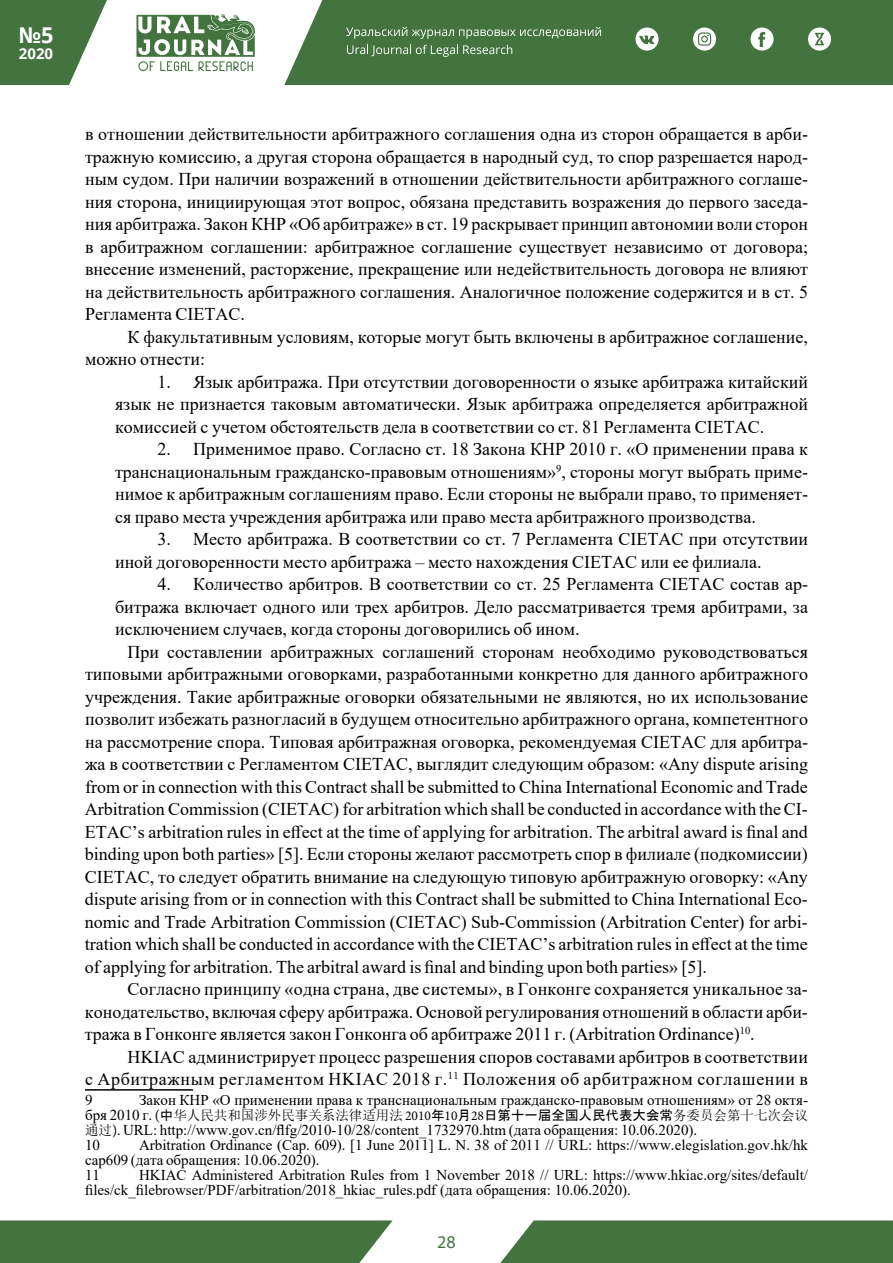
<style>
.page{position:relative;width:893px;height:1263px;background:#fff}
.page>*{position:absolute;margin:0;border:0;box-sizing:border-box;transform-origin:0 0}
.t1{font:700 21.75px "Open Sans";color:#fff}
.t2{font:18px/22.5px "Times New Roman";color:#000;text-align:justify}
.t3{font:18px "Myriad Pro";color:#43733f}
.t4{font:15px/15px "Times New Roman";color:#000}
.t5{font:700 15px "Open Sans";color:#fff}
.t6{font:13.5px "Sim Sun";color:#000}
.s1{font-family:"Times New Roman";font-size:15px}
.s2{font-family:"Minion Pro";font-size:15px}
.s3{font-family:"MS Gothic"}
.s4{font-family:"Minion Pro"}
.s5{font-family:"Sim Sun";font-size:13.5px}
</style>
<div class="page">
<svg style="left:0;top:0;width:107px;height:85px"></svg>
<div style="left:284px;top:0;width:609px;height:85px;background:#43733f"></div>
<svg style="left:136px;top:14px;width:119px;height:57px"></svg>
<svg style="left:346px;top:27px;width:255px;height:12px;background:#668d63"></svg>
<svg style="left:347px;top:45px;width:165px;height:12px;background:#658c62"></svg>
<svg style="left:635px;top:28px;width:24px;height:23px"></svg>
<svg style="left:750px;top:28px;width:24px;height:23px"></svg>
<svg style="left:808px;top:28px;width:23px;height:23px"></svg>
<svg style="left:693px;top:28px;width:23px;height:23px"></svg>
<div style="left:0;top:1220px;width:393px;height:43px;background:#43733f"></div>
<div style="left:500px;top:1220px;width:393px;height:43px;background:#43733f"></div>
<hr style="left:85px;top:1089px;width:108px;height:1px;background:#000">
<p class="t1" style="left:19px;top:20px;width:36px">№5</p>
<p class="t5" style="left:19px;top:43px;width:36px">2020</p>
<p class="t2" style="left:85px;top:122px;width:724px">в отношении действительности арбитражного соглашения одна из сторон обращается в арби&shy;тражную комиссию, а другая сторона обращается в народный суд, то спор разрешается народ&shy;ным судом. При наличии возражений в отношении действительности арбитражного соглаше&shy;ния сторона, инициирующая этот вопрос, обязана представить возражения до первого заседа&shy;ния арбитража. Закон КНР «Об арбитраже» в ст. 19 раскрывает принцип автономии воли сторон в арбитражном соглашении: арбитражное соглашение существует независимо от договора; внесение изменений, расторжение, прекращение или недействительность договора не влияют на действительность арбитражного соглашения. Аналогичное положение содержится и в ст. 5<br>Регламента CIETAC.</p>
<p class="t2" style="left:85px;top:325px;width:724px;text-indent:43px">К факультативным условиям, которые могут быть включены в арбитражное соглашение, можно отнести:</p>
<p class="t2" style="left:115px;top:370px;width:694px;text-indent:43px">1. Язык арбитража. При отсутствии договоренности о языке арбитража китайский язык не признается таковым автоматически. Язык арбитража определяется арбитражной комиссией с учетом обстоятельств дела в соответствии со ст. 81 Регламента CIETAC.</p>
<p class="t2" style="left:115px;top:437px;width:694px;text-indent:43px">2. Применимое право. Согласно ст. 18 Закона КНР 2010 г. «О применении права к транснациональным гражданско-правовым отношениям»<sup>9</sup>, стороны могут выбрать приме&shy;нимое к арбитражным соглашениям право. Если стороны не выбрали право, то применяет&shy;ся право места учреждения арбитража или право места арбитражного производства.</p>
<p class="t2" style="left:115px;top:527px;width:694px;text-indent:43px">3. Место арбитража. В соответствии со ст. 7 Регламента CIETAC при отсутствии иной договоренности место арбитража – место нахождения CIETAC или ее филиала.</p>
<p class="t2" style="left:115px;top:572px;width:694px;text-indent:43px">4. Количество арбитров. В соответствии со ст. 25 Регламента CIETAC состав ар&shy;битража включает одного или трех арбитров. Дело рассматривается тремя арбитрами, за исключением случаев, когда стороны договорились об ином.</p>
<p class="t2" style="left:85px;top:640px;width:725px;text-indent:43px">При составлении арбитражных соглашений сторонам необходимо руководствоваться типовыми арбитражными оговорками, разработанными конкретно для данного арбитражного учреждения. Такие арбитражные оговорки обязательными не являются, но их использование позволит избежать разногласий в будущем относительно арбитражного органа, компетентного на рассмотрение спора. Типовая арбитражная оговорка, рекомендуемая CIETAC для арбитра&shy;жа в соответствии с Регламентом CIETAC, выглядит следующим образом: «Any dispute arising from or in connection with this Contract shall be submitted to China International Economic and Trade Arbitration Commission (CIETAC) for arbitration which shall be conducted in accordance with the CI-ETAC’s arbitration rules in effect at the time of applying for arbitration. The arbitral award is final and binding upon both parties» [5]. Если стороны желают рассмотреть спор в филиале (подкомиссии)<br>CIETAC, то следует обратить внимание на следующую типовую арбитражную оговорку: «Any dispute arising from or in connection with this Contract shall be submitted to China International Eco&shy;nomic and Trade Arbitration Commission (CIETAC) Sub-Commission (Arbitration Center) for arbi&shy;tration which shall be conducted in accordance with the CIETAC’s arbitration rules in effect at the time of applying for arbitration. The arbitral award is final and binding upon both parties» [5].</p>
<p class="t2" style="left:85px;top:977px;width:724px;text-indent:42px">Согласно принципу «одна страна, две системы», в Гонконге сохраняется уникальное за&shy;конодательство, включая сферу арбитража. Основой регулирования отношений в области арби&shy;тража в Гонконге является закон Гонконга об арбитраже 2011 г. (Arbitration Ordinance)<sup>10</sup>.</p>
<p class="t2" style="left:85px;top:1045px;width:724px;text-align:right">HKIAC администрирует процесс разрешения споров составами арбитров в соответствии<br>с Арбитражным регламентом HKIAC 2018 г.<sup>11</sup> Положения об арбитражном соглашении в</p>
<p class="t4" style="left:85px;top:1092px;width:9px">9</p>
<p class="t4" style="left:139px;top:1092px;width:670px">Закон КНР «О применении права к транснациональным гражданско-правовым отношениям» от 28 октя-</p>
<p class="t6" style="left:85px;top:1108px;width:724px"><span class="s1">бря 2010 г.</span> <span class="s2">(</span><span class="s3">中</span>华人民共和国涉外民事关系法律适用法 <span class="s4">2010</span><span class="s3">年</span><span class="s4">10</span><span class="s3">月</span><span class="s4">28</span><span class="s3">日第十一届全国人民代表大会常</span>务委员会第十七次会议</p>
<p class="t4" style="left:85px;top:1122px;width:614px"><span class="s5">通过</span><span class="s4">).</span> URL: http://www.gov.cn/flfg/2010-10/28/content_1732970.htm (дата обращения: 10.06.2020).<br>10</p>
<p class="t4" style="left:85px;top:1137px;width:724px;text-indent:54px">Arbitration Ordinance (Cap. 609). [1 June 2011] L. N. 38 of 2011 // URL: https://www.elegislation.gov.hk/hk cap609 (дата обращения: 10.06.2020).<br>11</p>
<p class="t4" style="left:85px;top:1167px;width:724px;text-indent:54px">HKIAC Administered Arbitration Rules from 1 November 2018 // URL: https://www.hkiac.org/sites/default/ files/ck_filebrowser/PDF/arbitration/2018_hkiac_rules.pdf (дата обращения: 10.06.2020).</p>
<p class="t3" style="left:437px;top:1231px;width:20px">28</p>
</div>
